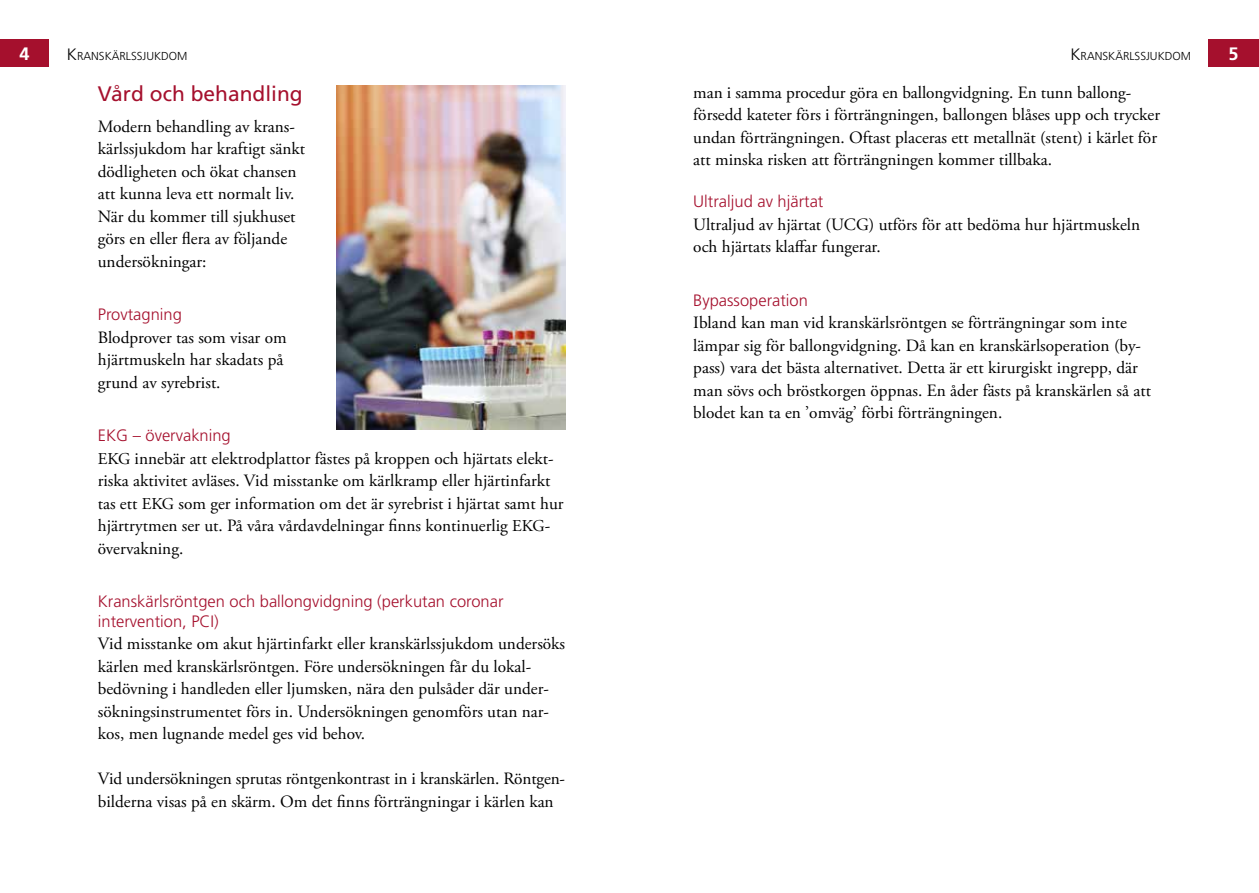
<style>
.page{position:relative;width:1259px;height:893px;background:#fff}
.page>*{position:absolute;margin:0;border:0;box-sizing:border-box;transform-origin:0 0}
.t1{font:21px "Frutiger LT Std";color:#a5102d}
.t2{font:700 18px "Frutiger LT Std";color:#fff}
.t3{font:17.25px/22.5px "Adobe Garamond Pro";color:#000}
.t4{font:300 16.5px/19.8px "Frutiger LT Std";color:#a5102d}
.t5{font:300 11.55px "Frutiger LT Std";color:#000}
.s1{font-size:16.5px}
</style>
<div class="page">
<div style="left:0;top:39px;width:49px;height:28px;background:#a5102d"></div>
<div style="left:1208px;top:39px;width:51px;height:28px;background:#a5102d"></div>
<img style="left:336px;top:85px;width:230px;height:345px">
<p class="t2" style="left:19px;top:43px;width:12px">4</p>
<p class="t5" style="left:67px;top:50px;width:122px"><span class="s1">K</span>RANSKÄRLSSJUKDOM</p>
<p class="t5" style="left:1070px;top:50px;width:122px"><span class="s1">K</span>RANSKÄRLSSJUKDOM</p>
<p class="t2" style="left:1228px;top:43px;width:12px">5</p>
<h3 class="t1" style="left:98px;top:81px;width:206px">Vård och behandling</h3>
<p class="t3" style="left:98px;top:116px;width:209px">Modern behandling av krans&shy;kärlssjukdom har kraftigt sänkt dödligheten och ökat chansen att kunna leva ett normalt liv.<br>När du kommer till sjukhuset görs en eller fera av följande undersökningar:</p>
<p class="t4" style="left:98px;top:305px;width:86px">Provtagning</p>
<p class="t3" style="left:98px;top:327px;width:190px">Blodprover tas som visar om hjärtmuskeln har skadats på grund av syrebrist.</p>
<p class="t4" style="left:98px;top:426px;width:134px">EKG – övervakning</p>
<p class="t3" style="left:98px;top:447px;width:467px"><span class="s1">EKG</span> innebär att elektrodplattor fästes på kroppen och hjärtats elekt&shy;riska aktivitet avläses. Vid misstanke om kärlkramp eller hjärtinfarkt tas ett <span class="s1">EKG</span> som ger information om det är syrebrist i hjärtat samt hur hjärtrytmen ser ut. På våra vårdavdelningar fnns kontinuerlig <span class="s1">EKG&shy;</span>övervakning.</p>
<p class="t4" style="left:98px;top:592px;width:407px">Kranskärlsröntgen och ballongvidgning (perkutan coronar intervention, PCI)</p>
<p class="t3" style="left:98px;top:633px;width:469px">Vid misstanke om akut hjärtinfarkt eller kranskärlssjukdom undersöks kärlen med kranskärlsröntgen. Före undersökningen får du lokal&shy;bedövning i handleden eller ljumsken, nära den pulsåder där under&shy;sökningsinstrumentet förs in. Undersökningen genomförs utan nar&shy;kos, men lugnande medel ges vid behov.</p>
<p class="t3" style="left:98px;top:768px;width:469px">Vid undersökningen sprutas röntgenkontrast in i kranskärlen. Röntgen&shy;bilderna visas på en skärm. Om det fnns förträngningar i kärlen kan</p>
<p class="t3" style="left:693px;top:81px;width:468px">man i samma procedur göra en ballongvidgning. En tunn ballong&shy;försedd kateter förs i förträngningen, ballongen blåses upp och trycker undan förträngningen. Oftast placeras ett metallnät (stent) i kärlet för att minska risken att förträngningen kommer tillbaka.</p>
<p class="t4" style="left:693px;top:192px;width:132px">Ultraljud av hjärtat</p>
<p class="t3" style="left:693px;top:214px;width:448px">Ultraljud av hjärtat (UCG) utförs för att bedöma hur hjärtmuskeln och hjärtats klafar fungerar.</p>
<p class="t4" style="left:693px;top:290px;width:116px">Bypassoperation</p>
<p class="t3" style="left:693px;top:312px;width:459px">Ibland kan man vid kranskärlsröntgen se förträngningar som inte lämpar sig för ballongvidgning. Då kan en kranskärlsoperation (by&shy;pass) vara det bästa alternativet. Detta är ett kirurgiskt ingrepp, där man sövs och bröstkorgen öppnas. En åder fästs på kranskärlen så att blodet kan ta en ’omväg’ förbi förträngningen.</p>
</div>
